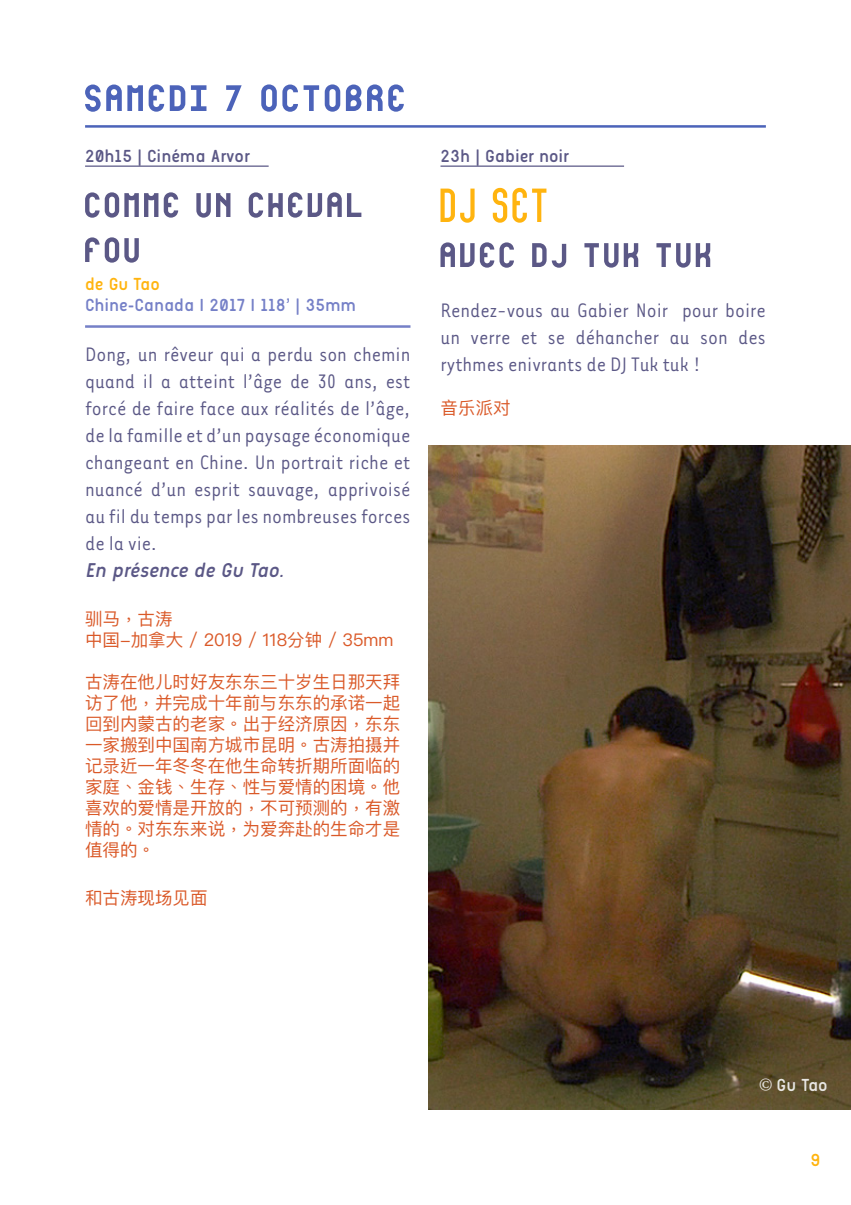
<style>
.page{position:relative;width:851px;height:1205px;background:#fff}
.page>*{position:absolute;margin:0;border:0;box-sizing:border-box;transform-origin:0 0}
.titre_structure{font:70px "brevedecomptoir 3";color:#4c63b9}
.type_d_event{font:65px "brevedecomptoir 3";color:#5b5886}
.Titre_film{font:65px "brevedecomptoir 3";color:#5b5886}
.type_d_event-2{font:65px "brevedecomptoir 3";color:#ffb40f}
.lieu{font:22.5px/27px "Tarzana Narrow";color:#5b5886;text-align:justify}
.lieu-2{font:italic 20px "Easyrounded";color:#5b5886}
.lieu-3{font:17.5px/21px "Ping Fang HK";color:#da5928;text-align:justify}
.dates{font:17.5px "Easyrounded";color:#5b5886}
.infos_films{font:17.5px "Easyrounded";color:#7580c7}
.auteur{font:17.5px "Easyrounded";color:#ffb40f}
.labeur_chinois{font:17.5px "Ping Fang HK";color:#da5928}
.t1{font:17.5px "Easyrounded";color:#e8e6e3}
.s1{font-family:"Minion Pro";font-size:20px}
</style>
<div class="page">
<img style="left:428px;top:446px;width:422px;height:663px">
<hr style="left:85px;top:125px;width:680px;height:3px;background:#4c63b9">
<hr style="left:85px;top:165px;width:183px;height:2px;background:#5b5886">
<hr style="left:85px;top:325px;width:325px;height:3px;background:#7580c7">
<hr style="left:440px;top:165px;width:184px;height:2px;background:#5b5886">
<p class="titre_structure" style="left:85px;top:46px;width:326px">samedi 7 octobre</p>
<p class="dates" style="left:85px;top:146px;width:166px">20h15 | Cinéma Arvor</p>
<p class="type_d_event" style="left:85px;top:156px;width:283px">comme un cheval</p>
<p class="type_d_event" style="left:85px;top:201px;width:60px">fou</p>
<p class="auteur" style="left:85px;top:274px;width:76px">de Gu Tao</p>
<p class="infos_films" style="left:85px;top:295px;width:272px">Chine-Canada I 2017 I 118’ | 35mm</p>
<p class="lieu" style="left:85px;top:339px;width:327px">Dong, un rêveur qui a perdu son chemin quand il a atteint l’âge de 30 ans, est forcé de faire face aux réalités de l’âge, de la famille et d’un paysage économique changeant en Chine. Un portrait riche et nuancé d’un esprit sauvage, apprivoisé au fil du temps par les nombreuses forces de la vie.</p>
<p class="lieu-2" style="left:85px;top:558px;width:204px">En présence de Gu Tao.</p>
<p class="lieu-3" style="left:85px;top:608px;width:89px">驯马，古涛</p>
<p class="lieu-3" style="left:85px;top:629px;width:310px">中国-加拿大 / 2019 / 118分钟 / 35mm</p>
<p class="lieu-3" style="left:85px;top:671px;width:316px">古涛在他儿时好友东东三十岁生日那天拜访了他，并完成十年前与东东的承诺一起回到内蒙古的老家。出于经济原因，东东一家搬到中国南方城市昆明。古涛拍摄并记录近一年冬冬在他生命转折期所面临的家庭、金钱、生存、性与爱情的困境。他喜欢的爱情是开放的，不可预测的，有激情的。对东东来说，为爱奔赴的生命才是值得的。</p>
<p class="labeur_chinois" style="left:85px;top:887px;width:124px">和古涛现场见面</p>
<p class="dates" style="left:440px;top:146px;width:130px">23h | Gabier noir</p>
<p class="type_d_event-2" style="left:440px;top:161px;width:113px">DJ SET</p>
<p class="Titre_film" style="left:440px;top:206px;width:276px">avec dj tuk tuk</p>
<p class="lieu" style="left:440px;top:295px;width:327px">Rendez-vous au Gabier Noir pour boire un verre et se déhancher au son des rythmes enivrants de DJ Tuk tuk !</p>
<p class="lieu-3" style="left:440px;top:397px;width:71px">音乐派对</p>
<p class="t1" style="left:758px;top:1075px;width:70px"><span class="s1">©</span> Gu Tao</p>
<p class="auteur" style="left:810px;top:1150px;width:11px">9</p>
</div>
